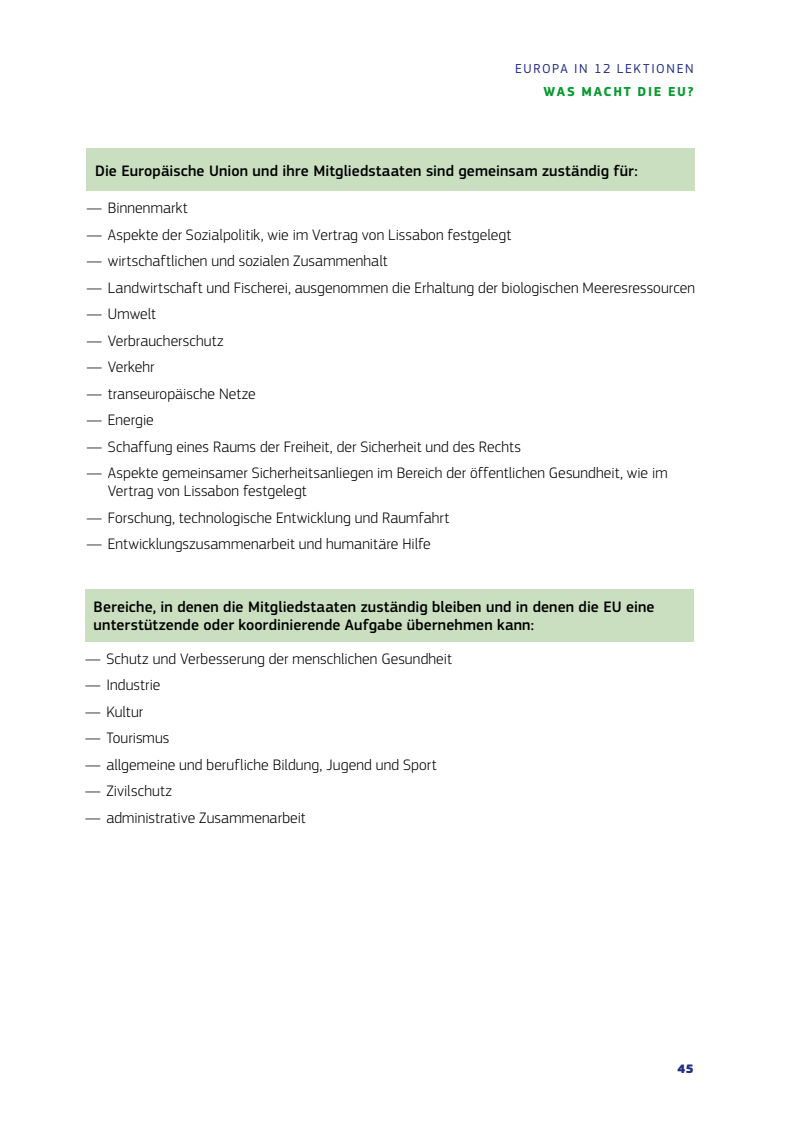
<style>
.page{position:relative;width:800px;height:1127px;background:#fff}
.page>*{position:absolute;margin:0;border:0;box-sizing:border-box;transform-origin:0 0}
.t1{font:300 15.75px/18px "EC Square Sans Pro";letter-spacing:.005em;color:#000}
.caption_break{font:500 15.75px/18px "EC Square Sans Pro";letter-spacing:.01em;color:#000}
.t2{font:13.5px "EC Square Sans Pro";letter-spacing:.12em;color:#232f81}
.t3{font:700 13.5px "EC Square Sans Pro";letter-spacing:.125em;color:#0b9932}
.t4{font:900 12.75px "EC Square Sans Pro";color:#232f81}
</style>
<div class="page">
<div style="left:86px;top:149px;width:608px;height:42px;background:#cadfc0"></div>
<div style="left:85px;top:589px;width:608px;height:52px;background:#cadfc0"></div>
<p class="t2" style="left:515px;top:61px;width:180px">EUROPA IN 12 LEKTIONEN</p>
<p class="t3" style="left:543px;top:83px;width:151px">WAS MACHT DIE EU?</p>
<p class="caption_break" style="left:95px;top:162px;width:544px">Die Europäische Union und ihre Mitgliedstaaten sind gemeinsam zuständig für:</p>
<p class="t1" style="left:86px;top:199px;width:103px">— Binnenmarkt</p>
<p class="t1" style="left:86px;top:225px;width:426px">— Aspekte der Sozialpolitik, wie im Vertrag von Lissabon festgelegt</p>
<p class="t1" style="left:86px;top:252px;width:302px">— wirtschaftlichen und sozialen Zusammenhalt</p>
<p class="t1" style="left:86px;top:278px;width:610px">— Landwirtschaft und Fischerei, ausgenommen die Erhaltung der biologischen Meeresressourcen</p>
<p class="t1" style="left:86px;top:305px;width:71px">— Umwelt</p>
<p class="t1" style="left:86px;top:331px;width:139px">— Verbraucherschutz</p>
<p class="t1" style="left:86px;top:358px;width:69px">— Verkehr</p>
<p class="t1" style="left:86px;top:384px;width:171px">— transeuropäische Netze</p>
<p class="t1" style="left:86px;top:411px;width:69px">— Energie</p>
<p class="t1" style="left:86px;top:437px;width:436px">— Schaffung eines Raums der Freiheit, der Sicherheit und des Rechts</p>
<p class="t1" style="left:108px;top:464px;width:561px;text-indent:-21px">— Aspekte gemeinsamer Sicherheitsanliegen im Bereich der öffentlichen Gesundheit, wie im<br>Vertrag von Lissabon festgelegt</p>
<p class="t1" style="left:86px;top:508px;width:364px">— Forschung, technologische Entwicklung und Raumfahrt</p>
<p class="t1" style="left:86px;top:535px;width:345px">— Entwicklungszusammenarbeit und humanitäre Hilfe</p>
<p class="caption_break" style="left:94px;top:598px;width:562px">Bereiche, in denen die Mitgliedstaaten zuständig bleiben und in denen die EU eine unterstützende oder koordinierende Aufgabe übernehmen kann:</p>
<p class="t1" style="left:85px;top:649px;width:368px">— Schutz und Verbesserung der menschlichen Gesundheit</p>
<p class="t1" style="left:85px;top:676px;width:77px">— Industrie</p>
<p class="t1" style="left:85px;top:702px;width:60px">— Kultur</p>
<p class="t1" style="left:85px;top:729px;width:86px">— Tourismus</p>
<p class="t1" style="left:85px;top:755px;width:353px">— allgemeine und berufliche Bildung, Jugend und Sport</p>
<p class="t1" style="left:85px;top:782px;width:88px">— Zivilschutz</p>
<p class="t1" style="left:85px;top:808px;width:222px">— administrative Zusammenarbeit</p>
<p class="t4" style="left:677px;top:1060px;width:18px">45</p>
</div>
